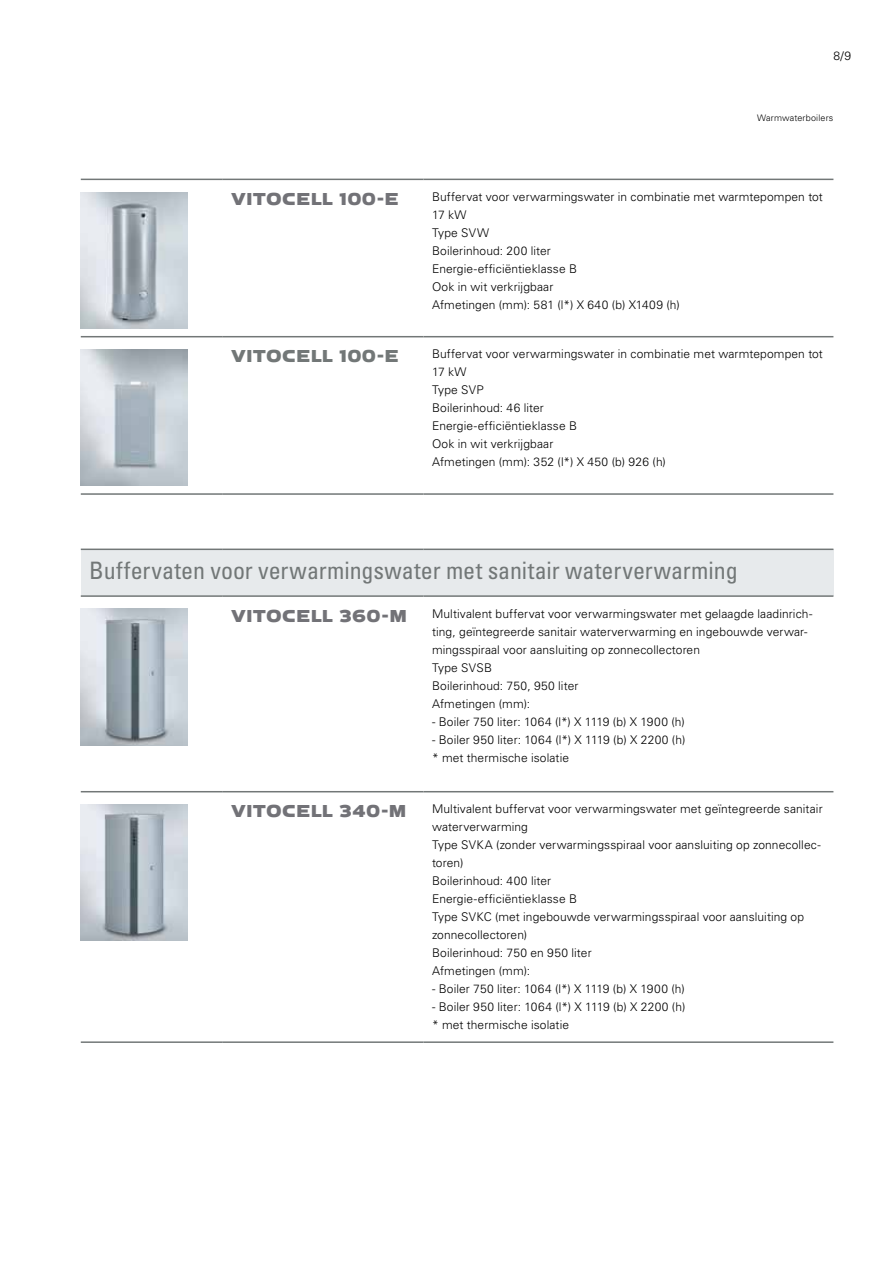
<style>
.page{position:relative;width:893px;height:1263px;background:#fff}
.page>*{position:absolute;margin:0;border:0;box-sizing:border-box;transform-origin:0 0}
.t1{font:condensed 24px "Univers LT Std";color:#727777}
.t2{font:18px "VIESSMANN Normal";letter-spacing:-.01em;color:#727277}
.t3{font:18px "VIESSMANN Normal";letter-spacing:-.01em;color:#727777}
.t4{font:300 12px/18px "Univers LT Std";letter-spacing:.01em;color:#000}
.t5{font:300 9px "Univers LT Std";letter-spacing:.02em;color:#000}
</style>
<div class="page">
<div style="left:81px;top:549px;width:752px;height:47px;background:#e7eaec"></div>
<hr style="left:81px;top:549px;width:142px;height:1px;background:#727777">
<hr style="left:223px;top:549px;width:200px;height:1px;background:#727777">
<hr style="left:423px;top:549px;width:410px;height:1px;background:#727777">
<hr style="left:81px;top:595px;width:142px;height:2px;background:#727777">
<hr style="left:223px;top:595px;width:200px;height:2px;background:#727777">
<hr style="left:423px;top:595px;width:410px;height:2px;background:#727777">
<hr style="left:81px;top:791px;width:142px;height:1px;background:#727777">
<hr style="left:223px;top:791px;width:200px;height:1px;background:#727777">
<hr style="left:423px;top:791px;width:410px;height:1px;background:#727777">
<hr style="left:81px;top:1041px;width:142px;height:2px;background:#727777">
<hr style="left:223px;top:1041px;width:200px;height:2px;background:#727777">
<hr style="left:423px;top:1041px;width:410px;height:2px;background:#727777">
<img style="left:81px;top:609px;width:106px;height:136px">
<img style="left:81px;top:804px;width:106px;height:137px">
<hr style="left:81px;top:179px;width:142px;height:1px;background:#727777">
<hr style="left:223px;top:179px;width:200px;height:1px;background:#727777">
<hr style="left:423px;top:179px;width:410px;height:1px;background:#727777">
<hr style="left:81px;top:336px;width:142px;height:1px;background:#727777">
<hr style="left:223px;top:336px;width:200px;height:1px;background:#727777">
<hr style="left:423px;top:336px;width:410px;height:1px;background:#727777">
<hr style="left:81px;top:493px;width:142px;height:2px;background:#727777">
<hr style="left:223px;top:493px;width:200px;height:2px;background:#727777">
<hr style="left:423px;top:493px;width:410px;height:2px;background:#727777">
<img style="left:81px;top:192px;width:106px;height:137px">
<img style="left:81px;top:349px;width:106px;height:137px">
<p class="t4" style="left:833px;top:46px;width:19px">8/9</p>
<p class="t5" style="left:757px;top:113px;width:78px">Warmwaterboilers</p>
<h2 class="t2" style="left:231px;top:187px;width:169px">VITOCELL 100-E</h2>
<p class="t4" style="left:432px;top:188px;width:392px">Buffervat voor verwarmingswater in combinatie met warmtepompen tot<br>17 kW<br>Type SVW<br>Boilerinhoud: 200 liter<br>Energie-efficiëntieklasse B<br>Ook in wit verkrijgbaar<br>Afmetingen (mm): 581 (l*) X 640 (b) X1409 (h)</p>
<h2 class="t3" style="left:231px;top:344px;width:169px">VITOCELL 100-E</h2>
<p class="t4" style="left:432px;top:345px;width:392px">Buffervat voor verwarmingswater in combinatie met warmtepompen tot<br>17 kW<br>Type SVP<br>Boilerinhoud: 46 liter<br>Energie-efficiëntieklasse B<br>Ook in wit verkrijgbaar<br>Afmetingen (mm): 352 (l*) X 450 (b) 926 (h)</p>
<h1 class="t1" style="left:89px;top:556px;width:650px">Buffervaten voor verwarmingswater met sanitair waterverwarming</h1>
<h2 class="t2" style="left:231px;top:604px;width:177px">VITOCELL 360-M</h2>
<p class="t4" style="left:432px;top:604px;width:382px">Multivalent buffervat voor verwarmingswater met gelaagde laadinrich&shy;ting, geïntegreerde sanitair waterverwarming en ingebouwde verwar&shy;mingsspiraal voor aansluiting op zonnecollectoren<br>Type SVSB<br>Boilerinhoud: 750, 950 liter<br>Afmetingen (mm):</p>
<p class="t4" style="left:432px;top:712px;width:254px">- Boiler 750 liter: 1064 (l*) X 1119 (b) X 1900 (h)</p>
<p class="t4" style="left:432px;top:730px;width:255px">- Boiler 950 liter: 1064 (l*) X 1119 (b) X 2200 (h) * met thermische isolatie</p>
<h2 class="t2" style="left:231px;top:799px;width:177px">VITOCELL 340-M</h2>
<p class="t4" style="left:432px;top:800px;width:392px">Multivalent buffervat voor verwarmingswater met geïntegreerde sanitair waterverwarming<br>Type SVKA (zonder verwarmingsspiraal voor aansluiting op zonnecollec&shy;toren)<br>Boilerinhoud: 400 liter<br>Energie-efficiëntieklasse B<br>Type SVKC (met ingebouwde verwarmingsspiraal voor aansluiting op zonnecollectoren)<br>Boilerinhoud: 750 en 950 liter<br>Afmetingen (mm):</p>
<p class="t4" style="left:432px;top:980px;width:254px">- Boiler 750 liter: 1064 (l*) X 1119 (b) X 1900 (h)</p>
<p class="t4" style="left:432px;top:998px;width:255px">- Boiler 950 liter: 1064 (l*) X 1119 (b) X 2200 (h) * met thermische isolatie</p>
</div>
